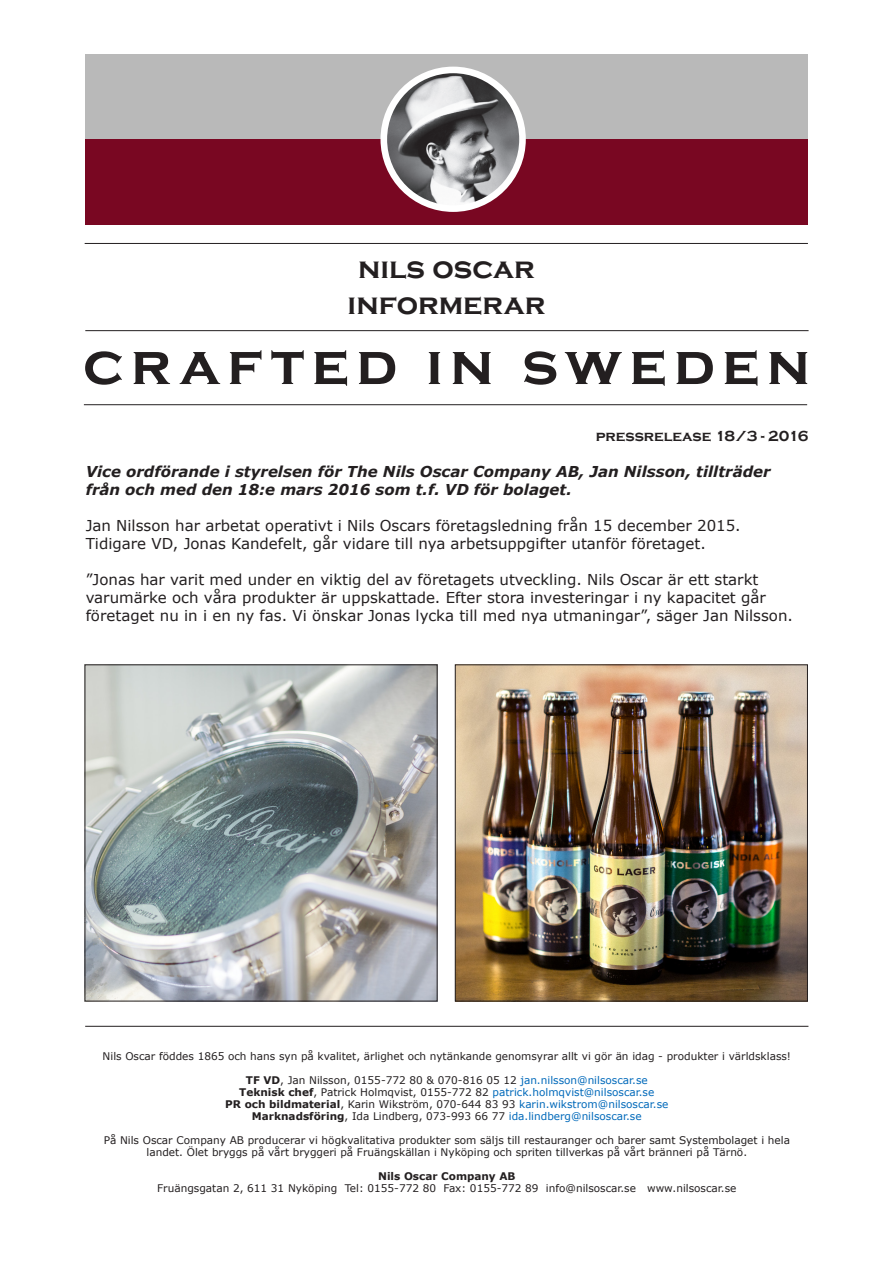
<style>
.page{position:relative;width:893px;height:1263px;background:#fff}
.page>*{position:absolute;margin:0;border:0;box-sizing:border-box;transform-origin:0 0}
.t1{font:700 58.5px "Copperplate Gothic";letter-spacing:.12em;color:#231f20}
.t2{font:700 30px "Copperplate Gothic";color:#231f20}
.t3{font:15px "Verdana";color:#231f20}
.t4{font:italic 700 15px/18px "Verdana";color:#231f20}
.t5{font:700 15px "Copperplate Gothic";color:#231f20}
.t6{font:10.5px "Verdana";color:#231f20}
.t7{font:10.5px "Verdana";color:#0069ba}
.t8{font:700 10.5px "Verdana";color:#231f20}
.s1{font-weight:700}
.s2{color:#0069ba}
.s3{font-weight:700;color:#231f20}
.s4{color:#231f20}
</style>
<div class="page">
<div style="left:85px;top:54px;width:722px;height:85px;background:#b9b9b9"></div>
<div style="left:85px;top:139px;width:722px;height:85px;background:#790722"></div>
<hr style="left:85px;top:243px;width:723px;height:1px;background:#231f20">
<hr style="left:85px;top:330px;width:724px;height:1px;background:#231f20">
<hr style="left:84px;top:404px;width:723px;height:1px;background:#231f20">
<img style="left:384px;top:70px;width:139px;height:138px;border-radius:69px">
<div style="left:380px;top:67px;width:146px;height:145px;border:7px solid #fff;border-radius:50%"></div>
<hr style="left:85px;top:1026px;width:723px;height:1px;background:#231f20">
<img style="left:87px;top:666px;width:348px;height:333px">
<img style="left:457px;top:666px;width:349px;height:333px">
<div style="left:455px;top:664px;width:353px;height:337px;border:1px solid #231f20"></div>
<p class="t2" style="left:358px;top:251px;width:178px">nils oscar</p>
<p class="t2" style="left:348px;top:287px;width:199px">informerar</p>
<p class="t1" style="left:83px;top:332px;width:728px">crafted in sweden</p>
<p class="t5" style="left:596px;top:428px;width:214px">pressrelease 18/3 - 2016</p>
<p class="t4" style="left:86px;top:463px;width:686px">Vice ordförande i styrelsen för The Nils Oscar Company AB, Jan Nilsson, tillträder från och med den 18:e mars 2016 som t.f. VD för bolaget.</p>
<p class="t3" style="left:86px;top:516px;width:657px">Jan Nilsson har arbetat operativt i Nils Oscars företagsledning från 15 december 2015.</p>
<p class="t3" style="left:86px;top:534px;width:622px">Tidigare VD, Jonas Kandefelt, går vidare till nya arbetsuppgifter utanför företaget.</p>
<p class="t3" style="left:86px;top:570px;width:674px">”Jonas har varit med under en viktig del av företagets utveckling. Nils Oscar är ett starkt</p>
<p class="t3" style="left:86px;top:588px;width:682px">varumärke och våra produkter är uppskattade. Efter stora investeringar i ny kapacitet går</p>
<p class="t3" style="left:86px;top:606px;width:709px">företaget nu in i en ny fas. Vi önskar Jonas lycka till med nya utmaningar”, säger Jan Nilsson.</p>
<p class="t6" style="left:103px;top:1048px;width:690px">Nils Oscar föddes 1865 och hans syn på kvalitet, ärlighet och nytänkande genomsyrar allt vi gör än idag - produkter i världsklass!</p>
<p class="t6" style="left:246px;top:1072px;width:403px"><span class="s1">TF VD</span>, Jan Nilsson, 0155-772 80 &amp; 070-816 05 12 <span class="s2">jan.nilsson@nilsoscar.se</span></p>
<p class="t7" style="left:239px;top:1084px;width:417px"><span class="s3">Teknisk chef</span><span class="s4">, Patrick Holmqvist, 0155-772 82</span> patrick.holmqvist@nilsoscar.se</p>
<p class="t7" style="left:225px;top:1096px;width:445px"><span class="s3">PR och bildmaterial</span><span class="s4">, Karin Wikström, 070-644 83 93</span> karin.wikstrom@nilsoscar.se</p>
<p class="t7" style="left:252px;top:1108px;width:391px"><span class="s3">Marknadsföring</span><span class="s4">, Ida Lindberg, 073-993 66 77</span> ida.lindberg@nilsoscar.se</p>
<p class="t6" style="left:104px;top:1132px;width:688px">På Nils Oscar Company AB producerar vi högkvalitativa produkter som säljs till restauranger och barer samt Systembolaget i hela</p>
<p class="t6" style="left:147px;top:1144px;width:602px">landet. Ölet bryggs på vårt bryggeri på Fruängskällan i Nyköping och spriten tillverkas på vårt bränneri på Tärnö.</p>
<p class="t8" style="left:378px;top:1168px;width:139px">Nils Oscar Company AB</p>
<p class="t6" style="left:157px;top:1180px;width:581px">Fruängsgatan 2, 611 31 Nyköping Tel: 0155-772 80 Fax: 0155-772 89 info@nilsoscar.se www.nilsoscar.se</p>
</div>
